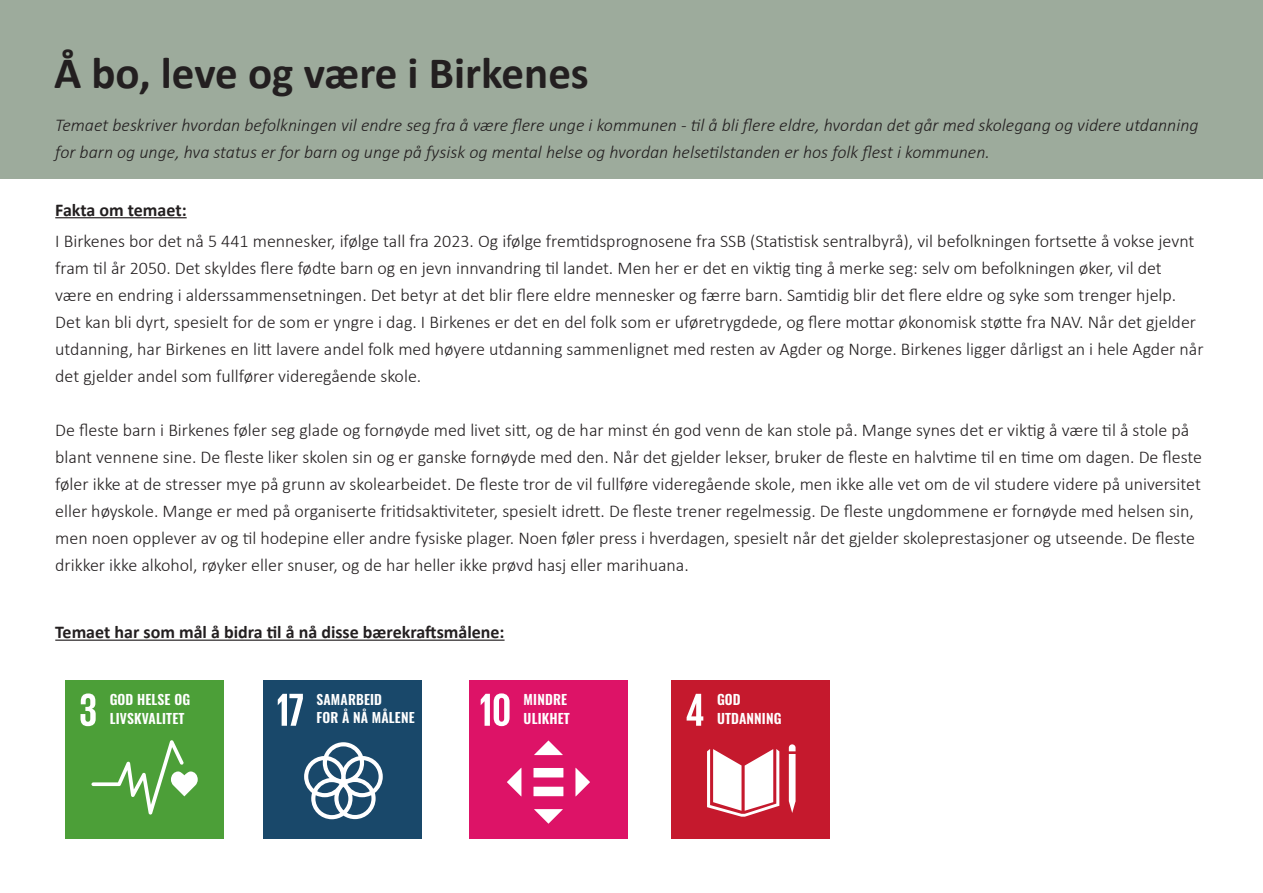
<style>
.page{position:relative;width:1263px;height:893px;background:#fff}
.page>*{position:absolute;margin:0;border:0;box-sizing:border-box;transform-origin:0 0}
._48_Bold_left{font:700 45px "Calibri";color:#231f20}
._12_Light_left{font:300 18px/27px "Calibri";color:#231f20}
._12_Light_left-2{font:italic 300 18px/27px "Calibri";color:#231f20}
._14_semibold_left{font:700 18px "Calibri";color:#231f20}
.t1{font:600 13.65px/18.8px "Oswald";letter-spacing:.01em;color:#fff}
</style>
<div class="page">
<div style="left:0;top:0;width:1263px;height:179px;background:#9dab9c"></div>
<hr style="left:55px;top:217px;width:132px;height:1px;background:#231f20">
<hr style="left:55px;top:640px;width:450px;height:1px;background:#231f20">
<div style="left:671px;top:680px;width:159px;height:159px;background:#c5192d"></div>
<svg style="left:687px;top:694px;width:16px;height:32px"></svg>
<svg style="left:789px;top:744px;width:6px;height:69px"></svg>
<svg style="left:707px;top:749px;width:72px;height:68px"></svg>
<div style="left:469px;top:680px;width:159px;height:159px;background:#dd1367"></div>
<svg style="left:481px;top:693px;width:28px;height:33px"></svg>
<div style="left:533px;top:787px;width:30px;height:9px;background:#fff"></div>
<div style="left:533px;top:768px;width:30px;height:9px;background:#fff"></div>
<svg style="left:534px;top:740px;width:29px;height:15px"></svg>
<svg style="left:575px;top:768px;width:15px;height:28px"></svg>
<svg style="left:534px;top:809px;width:29px;height:15px"></svg>
<svg style="left:507px;top:768px;width:14px;height:28px"></svg>
<div style="left:65px;top:680px;width:159px;height:159px;background:#4c9f38"></div>
<svg style="left:80px;top:693px;width:16px;height:33px"></svg>
<svg style="left:91px;top:740px;width:107px;height:74px"></svg>
<div style="left:263px;top:680px;width:159px;height:159px;background:#19486a"></div>
<svg style="left:278px;top:694px;width:25px;height:32px"></svg>
<svg style="left:304px;top:742px;width:79px;height:77px"></svg>
<p class="_48_Bold_left" style="left:54px;top:41px;width:536px">Å bo, leve og være i Birkenes</p>
<p class="_12_Light_left-2" style="left:55px;top:111px;width:1145px">Temaet beskriver hvordan befolkningen vil endre seg fra å være flere unge i kommunen - til å bli flere eldre, hvordan det går med skolegang og videre utdanning for barn og unge, hva status er for barn og unge på fysisk og mental helse og hvordan helsetilstanden er hos folk flest i kommunen.</p>
<p class="_14_semibold_left" style="left:55px;top:197px;width:133px">Fakta om temaet:</p>
<p class="_12_Light_left" style="left:55px;top:228px;width:1150px">I Birkenes bor det nå 5 441 mennesker, ifølge tall fra 2023. Og ifølge fremtidsprognosene fra SSB (Statistisk sentralbyrå), vil befolkningen fortsette å vokse jevnt fram til år 2050. Det skyldes flere fødte barn og en jevn innvandring til landet. Men her er det en viktig ting å merke seg: selv om befolkningen øker, vil det<br>være en endring i alderssammensetningen. Det betyr at det blir flere eldre mennesker og færre barn. Samtidig blir det flere eldre og syke som trenger hjelp.<br>Det kan bli dyrt, spesielt for de som er yngre i dag. I Birkenes er det en del folk som er uføretrygdede, og flere mottar økonomisk støtte fra NAV. Når det gjelder utdanning, har Birkenes en litt lavere andel folk med høyere utdanning sammenlignet med resten av Agder og Norge. Birkenes ligger dårligst an i hele Agder når det gjelder andel som fullfører videregående skole.</p>
<p class="_12_Light_left" style="left:55px;top:417px;width:1148px">De fleste barn i Birkenes føler seg glade og fornøyde med livet sitt, og de har minst én god venn de kan stole på. Mange synes det er viktig å være til å stole på blant vennene sine. De fleste liker skolen sin og er ganske fornøyde med den. Når det gjelder lekser, bruker de fleste en halvtime til en time om dagen. De fleste føler ikke at de stresser mye på grunn av skolearbeidet. De fleste tror de vil fullføre videregående skole, men ikke alle vet om de vil studere videre på universitet eller høyskole. Mange er med på organiserte fritidsaktiviteter, spesielt idrett. De fleste trener regelmessig. De fleste ungdommene er fornøyde med helsen sin, men noen opplever av og til hodepine eller andre fysiske plager. Noen føler press i hverdagen, spesielt når det gjelder skoleprestasjoner og utseende. De fleste drikker ikke alkohol, røyker eller snuser, og de har heller ikke prøvd hasj eller marihuana.</p>
<p class="_14_semibold_left" style="left:55px;top:619px;width:451px">Temaet har som mål å bidra til å nå disse bærekraftsmålene:</p>
<p class="t1" style="left:110px;top:691px;width:82px">GOD HELSE OG<br>LIVSKVALITET</p>
<p class="t1" style="left:317px;top:691px;width:100px">SAMARBEID<br>FOR Å NÅ MÅLENE</p>
<p class="t1" style="left:524px;top:691px;width:48px">MINDRE<br>ULIKHET</p>
<p class="t1" style="left:717px;top:691px;width:66px">GOD<br>UTDANNING</p>
</div>
